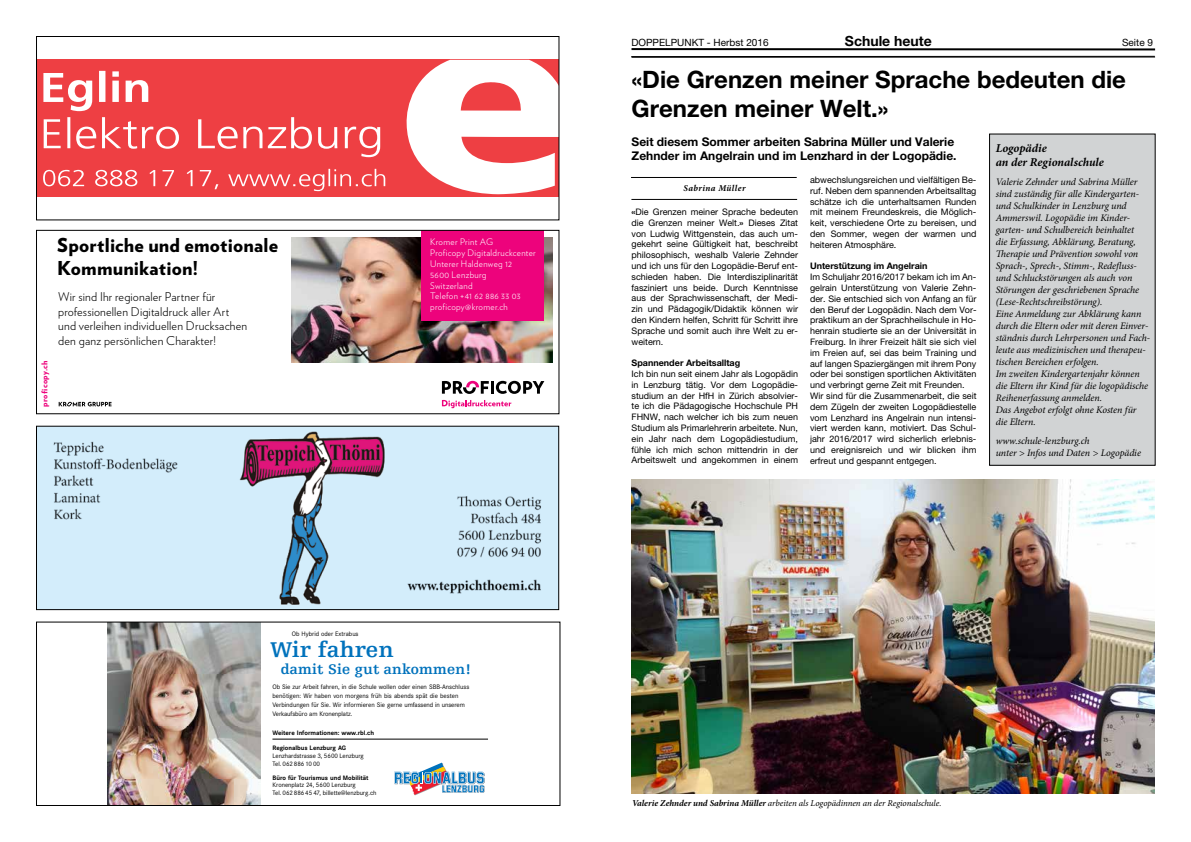
<style>
.page{position:relative;width:1191px;height:842px;background:#fff}
.page>*{position:absolute;margin:0;border:0;box-sizing:border-box;transform-origin:0 0}
.t1{font:700 24px/28.8px "Helvetica Neue LT Pro";color:#000}
.t2{font:700 22.6px "Egyptienne F";letter-spacing:.01em;color:#0072bc}
.t3{font:900 19.1px/23px "Verlag";letter-spacing:.01em;color:#000}
.t4{font:700 14.7px "Egyptienne F";letter-spacing:.01em;color:#0072bc}
.t5{font:700 14px "Helvetica Neue LT Pro";color:#000}
.t6{font:300 12.1px/14.5px "Verlag";letter-spacing:.01em;color:#000}
.t7{font:700 12px/14.4px "Helvetica Neue LT Pro";color:#000}
.t8{font:italic 700 12px/14.4px "Minion Pro";color:#000}
.t9{font:italic 10px/12px "Minion Pro";letter-spacing:-.005em;color:#000}
.t10{font:10px "Helvetica Neue LT Pro";color:#000}
.t11{font:300 9.1px/10.9px "Verlag";letter-spacing:.035em;color:#fff}
.t12{font:9px/10.8px "Helvetica Neue LT Pro";color:#000;text-align:justify}
.t13{font:italic 9px "Minion Pro";letter-spacing:-.005em;color:#000}
.t14{font:700 9px "Helvetica Neue LT Pro";color:#000}
.t15{font:italic 700 9px "Minion Pro";letter-spacing:.05em;color:#000}
.t16{font:900 8.1px "Verlag";letter-spacing:.035em;color:#ed037c}
.t17{font:6.8px/8.9px "Corporate S";letter-spacing:-.005em;color:#000}
.t18{font:6.7px/7.6px "Corporate S";letter-spacing:-.005em;color:#000}
.t19{font:700 6.7px "Corporate S";letter-spacing:-.005em;color:#000}
.s1{font-weight:700}
</style>
<div class="page">
<img style="left:291px;top:238px;width:262px;height:125px">
<div style="left:421px;top:230px;width:123px;height:91px;background:#ed037c"></div>
<svg style="left:59px;top:402px;width:52px;height:4px"></svg>
<svg style="left:442px;top:381px;width:102px;height:13px"></svg>
<svg style="left:442px;top:400px;width:69px;height:8px"></svg>
<div style="left:36px;top:230px;width:523px;height:184px;border:1px solid #000"></div>
<img style="left:38px;top:60px;width:519px;height:137px">
<div style="left:36px;top:36px;width:523px;height:184px;border:1px solid #000"></div>
<hr style="left:631px;top:57px;width:524px;height:1px;background:#000">
<svg style="left:631px;top:48px;width:525px;height:3px;background:#555"></svg>
<hr style="left:631px;top:56px;width:523px;height:1px;background:#000">
<hr style="left:631px;top:199px;width:166px;height:1px;background:#000">
<hr style="left:631px;top:177px;width:165px;height:1px;background:#000">
<img style="left:632px;top:480px;width:523px;height:313px">
<img style="left:107px;top:623px;width:153px;height:181px">
<svg style="left:394px;top:762px;width:91px;height:33px"></svg>
<hr style="left:272px;top:739px;width:216px;height:1px;background:#000">
<div style="left:36px;top:621px;width:524px;height:185px;border:1px solid #000"></div>
<div style="left:989px;top:134px;width:166px;height:331px;background:#d1d3d4"></div>
<div style="left:989px;top:134px;width:166px;height:332px;border:1px solid #000"></div>
<img style="left:38px;top:428px;width:519px;height:180px">
<div style="left:36px;top:426px;width:523px;height:184px;border:1px solid #000"></div>
<p class="t16" style="left:38px;top:407px;width:48px;rotate:-90deg">proficopy.ch</p>
<h3 class="t3" style="left:57px;top:232px;width:222px">Sportliche und emotionale<br>Kommunikation!</h3>
<h3 class="t6" style="left:58px;top:289px;width:190px">Wir sind Ihr regionaler Partner für professionellen Digitaldruck aller Art und verleihen individuellen Drucksachen den ganz persönlichen Charakter!</h3>
<p class="t11" style="left:430px;top:236px;width:107px">Kromer Print AG<br>Proficopy Digitaldruckcenter<br>Unterer Haldenweg 12<br>5600 Lenzburg<br>Switzerland<br>Telefon +41 62 886 33 03 proficopy@kromer.ch</p>
<p class="t18" style="left:292px;top:630px;width:68px">Ob Hybrid oder Extrabus</p>
<h2 class="t2" style="left:270px;top:638px;width:125px">Wir fahren</h2>
<h3 class="t4" style="left:281px;top:661px;width:192px">damit Sie gut ankommen!</h3>
<p class="t17" style="left:272px;top:682px;width:198px">Ob Sie zur Arbeit fahren, in die Schule wollen oder einen SBB-Anschluss benötigen: Wir haben von morgens früh bis abends spät die besten Verbindungen für Sie. Wir informieren Sie gerne umfassend in unserem Verkaufsbüro am Kronenplatz.</p>
<p class="t19" style="left:272px;top:729px;width:103px">Weitere Informationen: www.rbl.ch</p>
<p class="t19" style="left:272px;top:744px;width:75px">Regionalbus Lenzburg AG</p>
<p class="t18" style="left:272px;top:752px;width:93px">Lenzhardstrasse 3, 5600 Lenzburg<br>Tel. 062 886 10 00</p>
<p class="t19" style="left:272px;top:773px;width:98px">Büro für Tourismus und Mobilität</p>
<p class="t18" style="left:272px;top:781px;width:105px">Kronenplatz 24, 5600 Lenzburg<br>Tel. 062 886 45 47, billette@lenzburg.ch</p>
<p class="t10" style="left:631px;top:36px;width:61px">Doppelpunkt</p>
<p class="t10" style="left:707px;top:36px;width:63px">- Herbst 2016</p>
<h3 class="t5" style="left:845px;top:32px;width:88px">Schule heute</h3>
<p class="t10" style="left:1122px;top:36px;width:32px">Seite 9</p>
<h1 class="t1" style="left:631px;top:65px;width:496px">«Die Grenzen meiner Sprache bedeuten die<br>Grenzen meiner Welt.»</h1>
<h3 class="t7" style="left:631px;top:134px;width:326px">Seit diesem Sommer arbeiten Sabrina Müller und Valerie<br>Zehnder im Angelrain und im Lenzhard in der Logopädie.</h3>
<h3 class="t8" style="left:995px;top:140px;width:110px">Logopädie<br>an der Regionalschule</h3>
<p class="t9" style="left:995px;top:176px;width:156px">Valerie Zehnder und Sabrina Müller sind zuständig für alle Kindergarten&shy;und Schulkinder in Lenzburg und Ammerswil. Logopädie im Kinder&shy;garten- und Schulbereich beinhaltet<br>die Erfassung, Abklärung, Beratung, Therapie und Prävention sowohl von Sprach-, Sprech-, Stimm-, Redefluss&shy;und Schluckstörungen als auch von Störungen der geschriebenen Sprache (Lese-Rechtschreibstörung).<br>Eine Anmeldung zur Abklärung kann durch die Eltern oder mit deren Einver&shy;ständnis durch Lehrpersonen und Fach&shy;leute aus medizinischen und therapeu&shy;tischen Bereichen erfolgen.<br>Im zweiten Kindergartenjahr können die Eltern ihr Kind für die logopädische Reihenerfassung anmelden.<br>Das Angebot erfolgt ohne Kosten für die Eltern.</p>
<p class="t9" style="left:995px;top:435px;width:147px">www.schule-lenzburg.ch<br>unter &gt; Infos und Daten &gt; Logopädie</p>
<p class="t12" style="left:810px;top:174px;width:168px">abwechslungsreichen und vielfältigen Be&shy;ruf. Neben dem spannenden Arbeitsalltag schätze ich die unterhaltsamen Runden mit meinem Freundeskreis, die Möglich&shy;keit, verschiedene Orte zu bereisen, und den Sommer, wegen der warmen und heiteren Atmosphäre.</p>
<p class="t14" style="left:810px;top:261px;width:119px">Unterstützung im Angelrain</p>
<p class="t12" style="left:810px;top:271px;width:168px;text-align:left">Im Schuljahr 2016/2017 bekam ich im An&shy;gelrain Unterstützung von Valerie Zehn&shy;der. Sie entschied sich von Anfang an für den Beruf der Logopädin. Nach dem Vor&shy;praktikum an der Sprachheilschule in Ho&shy;henrain studierte sie an der Universität in Freiburg. In ihrer Freizeit hält sie sich viel im Freien auf, sei das beim Training und auf langen Spaziergängen mit ihrem Pony oder bei sonstigen sportlichen Aktivitäten und verbringt gerne Zeit mit Freunden.<br>Wir sind für die Zusammenarbeit, die seit dem Zügeln der zweiten Logopädiestelle vom Lenzhard ins Angelrain nun intensi&shy;viert werden kann, motiviert. Das Schul&shy;jahr 2016/2017 wird sicherlich erlebnis&shy;und ereignisreich und wir blicken ihm erfreut und gespannt entgegen.</p>
<p class="t15" style="left:683px;top:182px;width:64px">Sabrina Müller</p>
<p class="t12" style="left:631px;top:206px;width:168px"><span class="s1">«</span>Die Grenzen meiner Sprache bedeuten die Grenzen meiner Welt.<span class="s1">»</span> Dieses Zitat von Ludwig Wittgenstein, das auch um&shy;gekehrt seine Gültigkeit hat, beschreibt philosophisch, weshalb Valerie Zehnder und ich uns für den Logopädie-Beruf ent&shy;schieden haben. Die Interdisziplinarität fasziniert uns beide. Durch Kenntnisse aus der Sprachwissenschaft, der Medi&shy;zin und Pädagogik/Didaktik können wir den Kindern helfen, Schritt für Schritt ihre Sprache und somit auch ihre Welt zu er&shy;weitern.</p>
<p class="t14" style="left:631px;top:357px;width:110px">Spannender Arbeitsalltag</p>
<p class="t12" style="left:631px;top:368px;width:168px">Ich bin nun seit einem Jahr als Logopädin in Lenzburg tätig. Vor dem Logopädie&shy;studium an der HfH in Zürich absolvier&shy;te ich die Pädagogische Hochschule PH FHNW, nach welcher ich bis zum neuen Studium als Primarlehrerin arbeitete. Nun, ein Jahr nach dem Logopädiestudium, fühle ich mich schon mittendrin in der Arbeitswelt und angekommen in einem</p>
<p class="t13" style="left:632px;top:797px;width:311px"><span class="s1">Valerie Zehnder und Sabrina Müller</span> arbeiten als Logopädinnen an der Regionalschule.</p>
</div>
